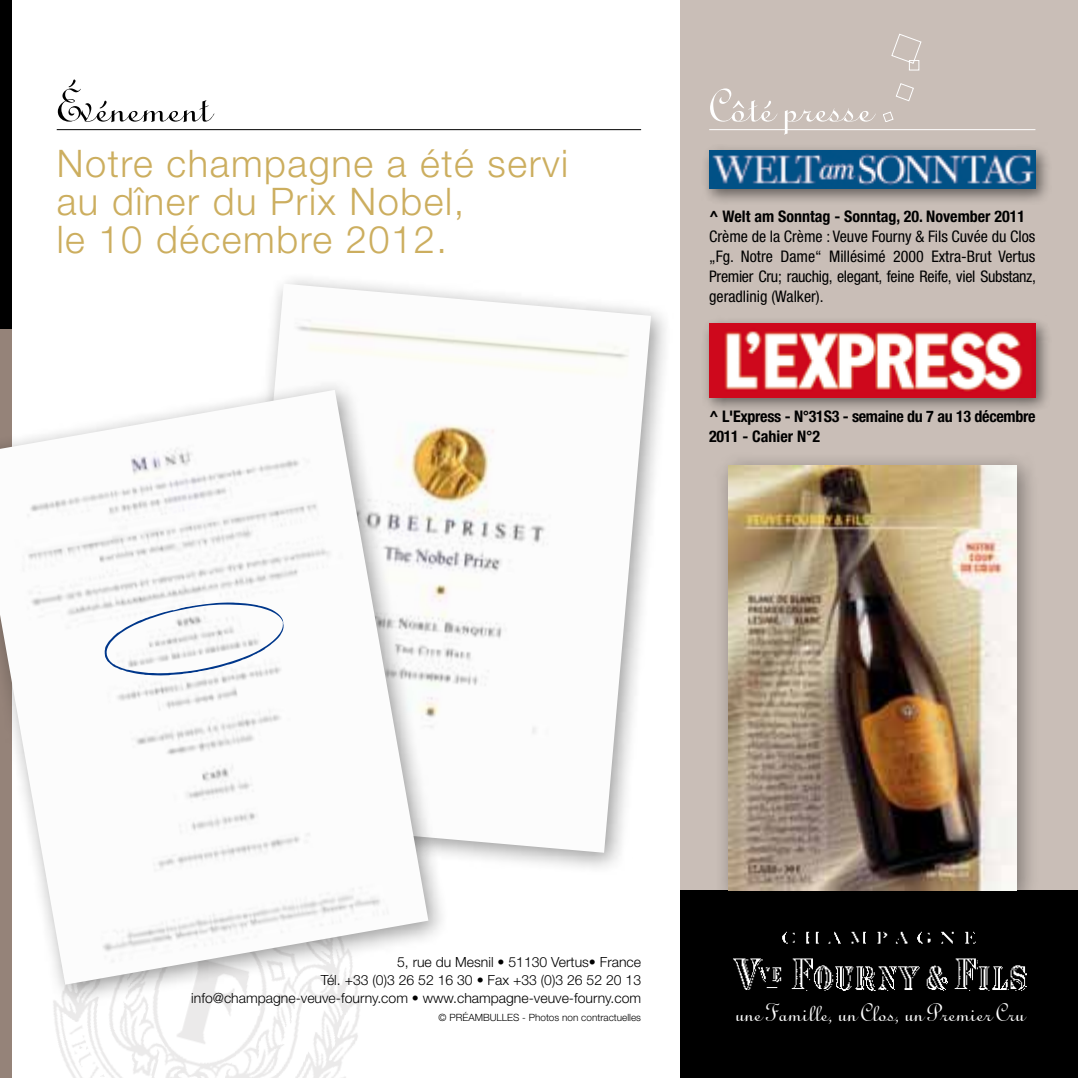
<style>
.page{position:relative;width:1078px;height:1078px;background:#fff}
.page>*{position:absolute;margin:0;border:0;box-sizing:border-box;transform-origin:0 0}
.t1{font:52px "Linoscript";color:#fff}
.t2{font:52px "Linoscript";color:#000}
.t3{font:300 38px/38px "Helvetica Neue LT Std";letter-spacing:.04em;color:#ccae5f}
.t4{font:28px "Linoscript";color:#fff}
.t5{font:condensed 16px/20px "Helvetica Neue LT Std";letter-spacing:-.02em;color:#000;text-align:justify}
.t6{font:700 condensed 16px/20px "Helvetica Neue LT Std";letter-spacing:-.02em;color:#000}
.t7{font:700 condensed 16px "Helvetica Neue LT Std";color:#000}
.t8{font:300 14px/18px "Helvetica Neue LT Std";color:#000;text-align:right}
.t9{font:300 10px "Helvetica Neue LT Std";color:#000}
</style>
<div class="page">
<div style="left:680px;top:0;width:397px;height:1077px;background:#c9beb7"></div>
<img style="left:53px;top:1006px;width:307px;height:71px">
<div style="left:0;top:0;width:11px;height:329px;background:#000"></div>
<div style="left:0;top:329px;width:11px;height:748px;background:#958379"></div>
<div style="left:680px;top:890px;width:397px;height:187px;background:#000"></div>
<svg style="left:896px;top:83px;width:17px;height:18px"></svg>
<svg style="left:883px;top:112px;width:10px;height:10px"></svg>
<div style="left:909px;top:60px;width:9px;height:10px;border:1px solid #fff"></div>
<svg style="left:891px;top:34px;width:30px;height:30px"></svg>
<img style="left:733px;top:931px;width:292px;height:58px">
<hr style="left:709px;top:129px;width:326px;height:1px;background:#fff">
<hr style="left:57px;top:129px;width:584px;height:1px;background:#000">
<div style="left:701px;top:142px;width:350px;height:63px;background:#000;opacity:.5"></div>
<img style="left:709px;top:150px;width:326px;height:39px">
<div style="left:701px;top:315px;width:350px;height:98px;background:#000;opacity:.5"></div>
<img style="left:709px;top:323px;width:326px;height:74px">
<div style="left:222px;top:270px;width:451px;height:604px;background:#000;opacity:.4"></div>
<img style="left:237px;top:283px;width:414px;height:569px">
<div style="left:0;top:376px;width:450px;height:630px;background:#000;opacity:.4"></div>
<img style="left:0;top:390px;width:428px;height:594px">
<div style="left:713px;top:451px;width:325px;height:462px;background:#000;opacity:.4"></div>
<img style="left:728px;top:465px;width:288px;height:425px">
<svg style="left:104px;top:602px;width:180px;height:73px"></svg>
<h1 class="t2" style="left:57px;top:79px;width:154px">Événement</h1>
<h2 class="t3" style="left:57px;top:143px;width:513px">Notre champagne a été servi au dîner du Prix Nobel,<br>le 10 décembre 2012.</h2>
<h1 class="t1" style="left:709px;top:79px;width:163px">Côté presse</h1>
<p class="t7" style="left:709px;top:206px;width:317px">^ Welt am Sonntag - Sonntag, 20. November 2011</p>
<p class="t5" style="left:709px;top:226px;width:328px">Crème de la Crème : Veuve Fourny &amp; Fils Cuvée du Clos „Fg. Notre Dame“ Millésimé 2000 Extra-Brut Vertus Premier Cru; rauchig, elegant, feine Reife, viel Substanz, geradlinig (Walker).</p>
<p class="t6" style="left:709px;top:406px;width:328px">^ L'Express - N°31S3 - semaine du 7 au 13 décembre<br>2011 - Cahier N°2</p>
<p class="t8" style="left:191px;top:952px;width:451px">5, rue du Mesnil • 51130 Vertus• France<br>Tél. +33 (0)3 26 52 16 30 • Fax +33 (0)3 26 52 20 13 info@champagne-veuve-fourny.com • www.champagne-veuve-fourny.com</p>
<p class="t9" style="left:438px;top:1011px;width:204px">© PRÉAMBULLES - Photos non contractuelles</p>
<h3 class="t4" style="left:734px;top:998px;width:291px">une Famille, un Clos, un Premier Cru</h3>
</div>
